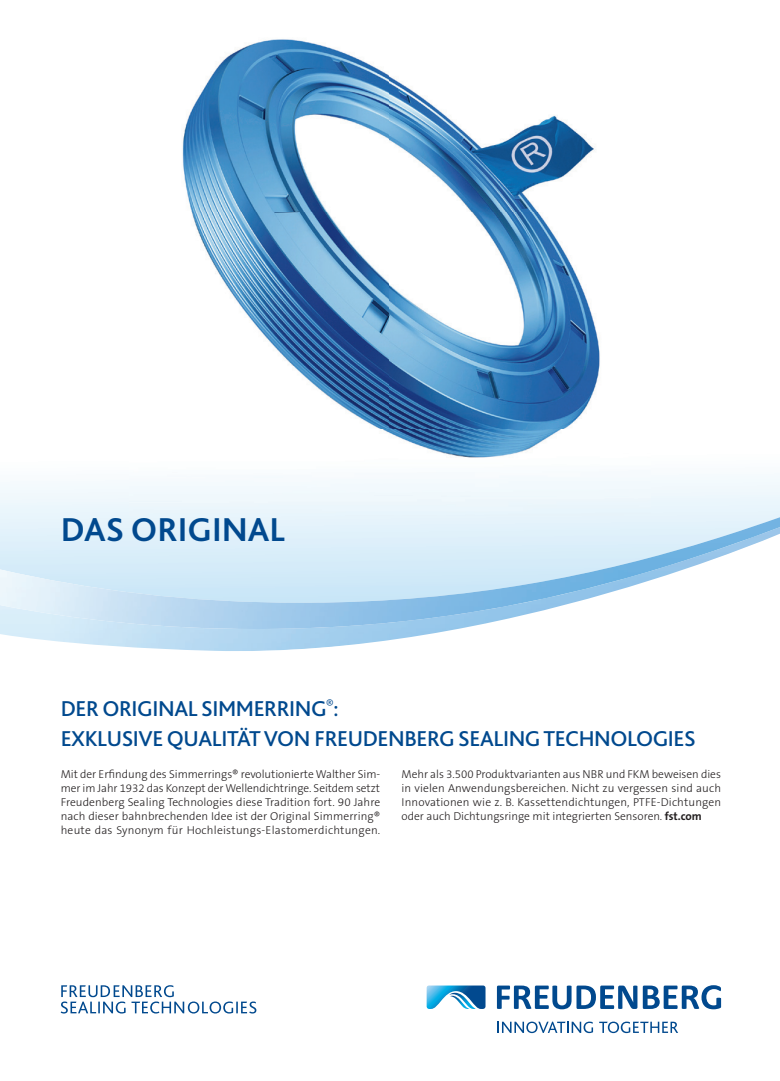
<style>
.page{position:relative;width:780px;height:1081px;background:#fff}
.page>*{position:absolute;margin:0;border:0;box-sizing:border-box;transform-origin:0 0}
.t1{font:700 34.62px "Bliss 2";color:#01498e}
.t2{font:500 22.5px/30px "Bliss 2";letter-spacing:-.02em;color:#01498e}
.t3{font:300 11.5px/14.1px "The Sans B W3";letter-spacing:.005em;color:#231f20;text-align:justify}
.s1{font-family:"The Sans B W7";font-weight:700}
</style>
<div class="page">
<svg style="left:0;top:476px;width:780px;height:51px"></svg>
<svg style="left:0;top:529px;width:780px;height:122px"></svg>
<svg style="left:61px;top:985px;width:195px;height:28px"></svg>
<svg style="left:497px;top:985px;width:224px;height:24px"></svg>
<svg style="left:426px;top:985px;width:59px;height:24px"></svg>
<svg style="left:497px;top:1021px;width:96px;height:12px"></svg>
<svg style="left:599px;top:1021px;width:79px;height:12px"></svg>
<img style="left:129px;top:39px;width:521px;height:477px">
<p class="t1" style="left:61px;top:507px;width:226px">DAS ORIGINAL</p>
<p class="t2" style="left:61px;top:693px;width:636px">DER ORIGINAL SIMMERRING<sup>®</sup>:<br>EXKLUSIVE QUALITÄT VON FREUDENBERG SEALING TECHNOLOGIES</p>
<p class="t3" style="left:61px;top:766px;width:321px">Mit der Erfindung des Simmerrings® revolutionierte Walther Sim&shy;mer im Jahr 1932 das Konzept der Wellendichtringe. Seitdem setzt Freudenberg Sealing Technologies diese Tradition fort. 90 Jahre nach dieser bahnbrechenden Idee ist der Original Simmerring® heute das Synonym für Hochleistungs-Elastomerdichtungen.</p>
<p class="t3" style="left:401px;top:766px;width:321px">Mehr als 3.500 Produktvarianten aus NBR und FKM beweisen dies in vielen Anwendungsbereichen. Nicht zu vergessen sind auch Innovationen wie z. B. Kassettendichtungen, PTFE-Dichtungen oder auch Dichtungsringe mit integrierten Sensoren. <span class="s1">fst.com</span></p>
</div>
